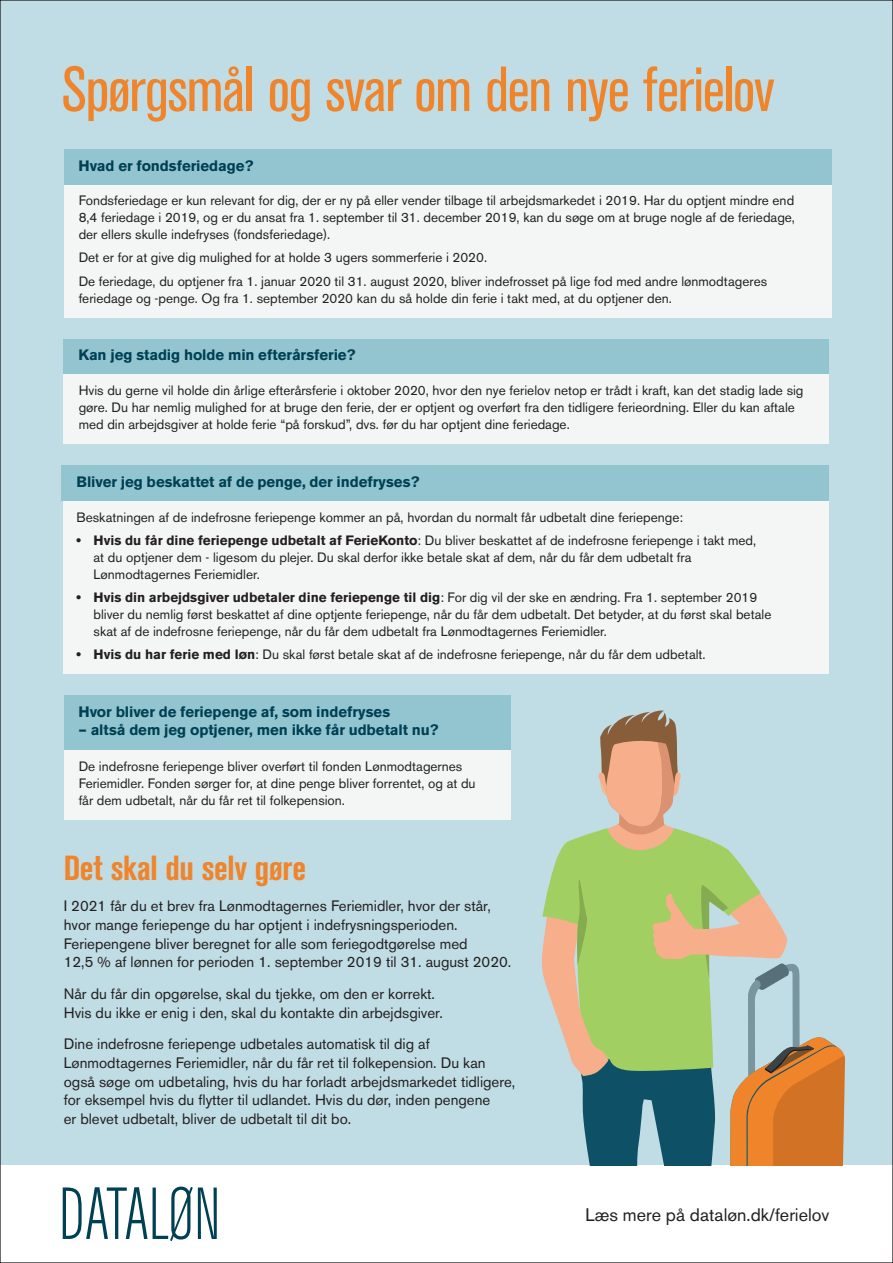
<style>
.page{position:relative;width:893px;height:1263px;background:#fff}
.page>*{position:absolute;margin:0;border:0;box-sizing:border-box;transform-origin:0 0}
.t1{font:condensed 63px "Akzidenz Grotesk BE";letter-spacing:-.015em;color:#f0842a}
.t2{font:700 condensed 34.5px "Akzidenz Grotesk BE";letter-spacing:-.005em;color:#f0842a}
.t3{font:18px "Akzidenz Grotesk BE";color:#231f20}
.t4{font:15px/18.8px "Akzidenz Grotesk BE";color:#231f20}
.t5{font:700 15px "Akzidenz Grotesk BE";letter-spacing:-.005em;color:#004054}
.t6{font:13.5px/16.8px "Akzidenz Grotesk BE";color:#231f20}
.s1{font-weight:700}
</style>
<div class="page">
<div style="left:0;top:0;width:893px;height:1165px;background:#c0dce4"></div>
<svg style="left:63px;top:1186px;width:154px;height:55px"></svg>
<svg style="left:542px;top:711px;width:303px;height:454px"></svg>
<div style="left:64px;top:149px;width:767px;height:36px;background:#93c5d1"></div>
<div style="left:64px;top:185px;width:767px;height:132px;background:#f4f6f5"></div>
<div style="left:64px;top:339px;width:765px;height:35px;background:#93c5d1"></div>
<div style="left:64px;top:374px;width:765px;height:70px;background:#f4f6f5"></div>
<div style="left:64px;top:695px;width:446px;height:55px;background:#93c5d1"></div>
<div style="left:64px;top:750px;width:446px;height:70px;background:#f4f6f5"></div>
<div style="left:62px;top:465px;width:767px;height:36px;background:#93c5d1"></div>
<div style="left:64px;top:501px;width:765px;height:173px;background:#f4f6f5"></div>
<h1 class="t1" style="left:62px;top:54px;width:714px">Spørgsmål og svar om den nye ferielov</h1>
<p class="t5" style="left:78px;top:157px;width:176px">Hvad er fondsferiedage?</p>
<p class="t6" style="left:79px;top:192px;width:718px;text-align:justify">Fondsferiedage er kun relevant for dig, der er ny på eller vender tilbage til arbejdsmarkedet i 2019. Har du optjent mindre end 8,4 feriedage i 2019, og er du ansat fra 1. september til 31. december 2019, kan du søge om at bruge nogle af de feriedage, der ellers skulle indefryses (fondsferiedage).</p>
<p class="t6" style="left:79px;top:246px;width:690px;line-height:23.2px">Det er for at give dig mulighed for at holde 3 ugers sommerferie i 2020.<br>De feriedage, du optjener fra 1. januar 2020 til 31. august 2020, bliver indefrosset på lige fod med andre lønmodtageres</p>
<p class="t6" style="left:79px;top:289px;width:595px">feriedage og -penge. Og fra 1. september 2020 kan du så holde din ferie i takt med, at du optjener den.</p>
<p class="t5" style="left:78px;top:346px;width:279px">Kan jeg stadig holde min efterårsferie?</p>
<p class="t6" style="left:79px;top:382px;width:726px">Hvis du gerne vil holde din årlige efterårsferie i oktober 2020, hvor den nye ferielov netop er trådt i kraft, kan det stadig lade sig gøre. Du har nemlig mulighed for at bruge den ferie, der er optjent og overført fra den tidligere ferieordning. Eller du kan aftale med din arbejdsgiver at holde ferie “på forskud”, dvs. før du har optjent dine feriedage.</p>
<p class="t5" style="left:76px;top:473px;width:345px">Bliver jeg beskattet af de penge, der indefryses?</p>
<p class="t6" style="left:77px;top:508px;width:608px">Beskatningen af de indefrosne feriepenge kommer an på, hvordan du normalt får udbetalt dine feriepenge:</p>
<p class="t6" style="left:94px;top:532px;width:664px;text-indent:-17px"><span class="s1">• Hvis du får dine feriepenge udbetalt af FerieKonto</span>: Du bliver beskattet af de indefrosne feriepenge i takt med, at du optjener dem - ligesom du plejer. Du skal derfor ikke betale skat af dem, når du får dem udbetalt fra<br>Lønmodtagernes Feriemidler.</p>
<p class="t6" style="left:94px;top:589px;width:679px;text-indent:-17px"><span class="s1">• Hvis din arbejdsgiver udbetaler dine feriepenge til dig</span>: For dig vil der ske en ændring. Fra 1. september 2019 bliver du nemlig først beskattet af dine optjente feriepenge, når du får dem udbetalt. Det betyder, at du først skal betale skat af de indefrosne feriepenge, når du får dem udbetalt fra Lønmodtagernes Feriemidler.</p>
<p class="t6" style="left:77px;top:646px;width:631px"><span class="s1">• Hvis du har ferie med løn</span>: Du skal først betale skat af de indefrosne feriepenge, når du får dem udbetalt.</p>
<p class="t5" style="left:78px;top:703px;width:313px">Hvor bliver de feriepenge af, som indefryses</p>
<p class="t5" style="left:78px;top:721px;width:362px">– altså dem jeg optjener, men ikke får udbetalt nu?</p>
<p class="t6" style="left:79px;top:758px;width:398px">De indefrosne feriepenge bliver overført til fonden Lønmodtagernes<br>Feriemidler. Fonden sørger for, at dine penge bliver forrentet, og at du får dem udbetalt, når du får ret til folkepension.</p>
<h2 class="t2" style="left:64px;top:848px;width:244px">Det skal du selv gøre</h2>
<p class="t4" style="left:64px;top:896px;width:449px">I 2021 får du et brev fra Lønmodtagernes Feriemidler, hvor der står, hvor mange feriepenge du har optjent i indefrysningsperioden.<br>Feriepengene bliver beregnet for alle som feriegodtgørelse med<br>12,5 % af lønnen for perioden 1. september 2019 til 31. august 2020.</p>
<p class="t4" style="left:64px;top:984px;width:381px">Når du får din opgørelse, skal du tjekke, om den er korrekt.<br>Hvis du ikke er enig i den, skal du kontakte din arbejdsgiver.</p>
<p class="t4" style="left:64px;top:1034px;width:453px">Dine indefrosne feriepenge udbetales automatisk til dig af Lønmodtagernes Feriemidler, når du får ret til folkepension. Du kan også søge om udbetaling, hvis du har forladt arbejdsmarkedet tidligere, for eksempel hvis du flytter til udlandet. Hvis du dør, inden pengene<br>er blevet udbetalt, bliver de udbetalt til dit bo.</p>
<h3 class="t3" style="left:585px;top:1204px;width:246px">Læs mere på dataløn.dk/ferielov</h3>
</div>
